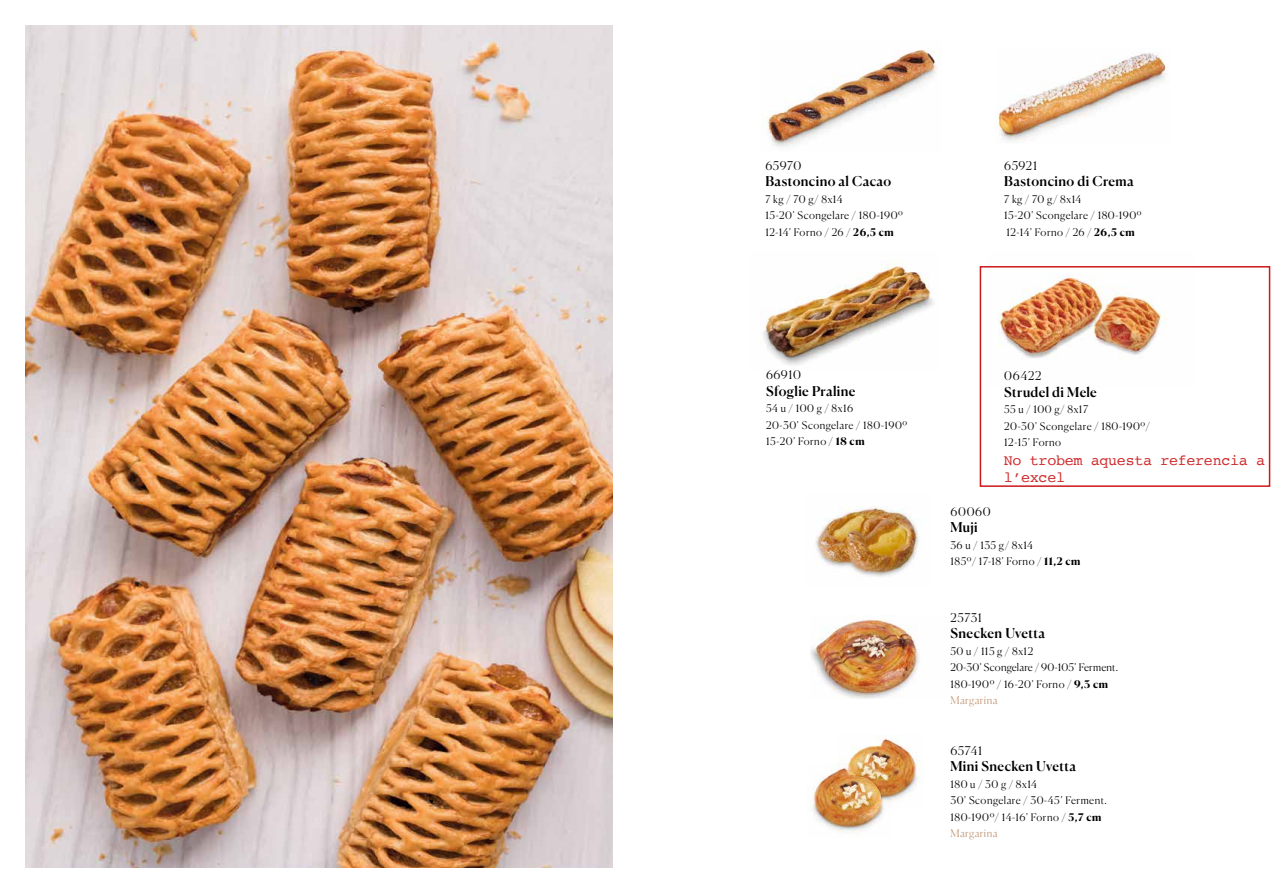
<style>
.page{position:relative;width:1276px;height:893px;background:#fff}
.page>*{position:absolute;margin:0;border:0;box-sizing:border-box;transform-origin:0 0}
.t1{font:15px/16.5px "Courier";letter-spacing:-.02em;color:#d02d2f}
.t2{font:500 13.5px "Canela";letter-spacing:.025em;color:#000}
.t3{font:300 12px "Canela";letter-spacing:.055em;color:#000}
.t4{font:300 10.5px/16.5px "Canela";letter-spacing:.05em;color:#000}
.t5{font:300 10.5px/16.5px "Canela";letter-spacing:.03em;color:#000}
.s1{font-weight:700}
.s2{color:#c09473}
</style>
<div class="page">
<img style="left:998px;top:276px;width:169px;height:83px">
<img style="left:810px;top:615px;width:109px;height:84px">
<img style="left:815px;top:506px;width:104px;height:71px">
<img style="left:995px;top:53px;width:171px;height:90px">
<img style="left:839px;top:734px;width:82px;height:68px">
<img style="left:807px;top:764px;width:84px;height:68px">
<img style="left:761px;top:260px;width:173px;height:105px">
<img style="left:26px;top:26px;width:586px;height:841px">
<img style="left:763px;top:50px;width:175px;height:98px">
<div style="left:979px;top:266px;width:291px;height:221px;border:2px solid #cd1719"></div>
<p class="t3" style="left:765px;top:156px;width:37px">65970</p>
<p class="t2" style="left:765px;top:171px;width:127px">Bastoncino al Cacao</p>
<p class="t4" style="left:765px;top:190px;width:139px">7 kg / 70 g/ 8x14<br>15-20’ Scongelare / 180-190º<br>12-14’ Forno / 26 / <span class="s1">26,5 cm</span></p>
<p class="t3" style="left:1004px;top:156px;width:34px">65921</p>
<p class="t2" style="left:1004px;top:171px;width:131px">Bastoncino di Crema</p>
<p class="t4" style="left:1004px;top:190px;width:139px">7 kg / 70 g/ 8x14<br>15-20’ Scongelare / 180-190º<br>12-14’ Forno / 26 / <span class="s1">26,5 cm</span></p>
<p class="t3" style="left:766px;top:365px;width:37px">66910</p>
<p class="t2" style="left:766px;top:380px;width:91px">Sfoglie Praline</p>
<p class="t4" style="left:766px;top:399px;width:143px">54 u / 100 g / 8x16<br>20-30’ Scongelare / 180-190º<br>15-20’ Forno / <span class="s1">18 cm</span></p>
<p class="t3" style="left:1004px;top:367px;width:39px">06422</p>
<p class="t2" style="left:1004px;top:382px;width:94px">Strudel di Mele</p>
<p class="t4" style="left:1004px;top:401px;width:147px">55 u / 100 g/ 8x17<br>20-30’ Scongelare / 180-190º/<br>12-15’ Forno</p>
<h1 class="t1" style="left:1004px;top:452px;width:263px">No trobem aquesta referencia a l’excel</h1>
<p class="t3" style="left:950px;top:502px;width:42px">60060</p>
<p class="t2" style="left:950px;top:517px;width:29px">Muji</p>
<p class="t4" style="left:950px;top:536px;width:132px">36 u / 135 g/ 8x14<br>185º/ 17-18’ Forno / <span class="s1">11,2 cm</span></p>
<p class="t3" style="left:950px;top:608px;width:33px">25731</p>
<p class="t2" style="left:950px;top:623px;width:96px">Snecken Uvetta</p>
<p class="t5" style="left:950px;top:642px;width:169px">50 u / 115 g / 8x12<br>20-30’ Scongelare / 90-105’ Ferment.<br>180-190º / 16-20’ Forno / <span class="s1">9,3 cm<br></span><span class="s2">Margarina</span></p>
<p class="t3" style="left:950px;top:741px;width:33px">65741</p>
<p class="t2" style="left:950px;top:756px;width:127px">Mini Snecken Uvetta</p>
<p class="t4" style="left:950px;top:775px;width:158px">180 u / 30 g / 8x14<br>30’ Scongelare / 30-45’ Ferment.<br>180-190º/ 14-16’ Forno / <span class="s1">5,7 cm<br></span><span class="s2">Margarina</span></p>
</div>
